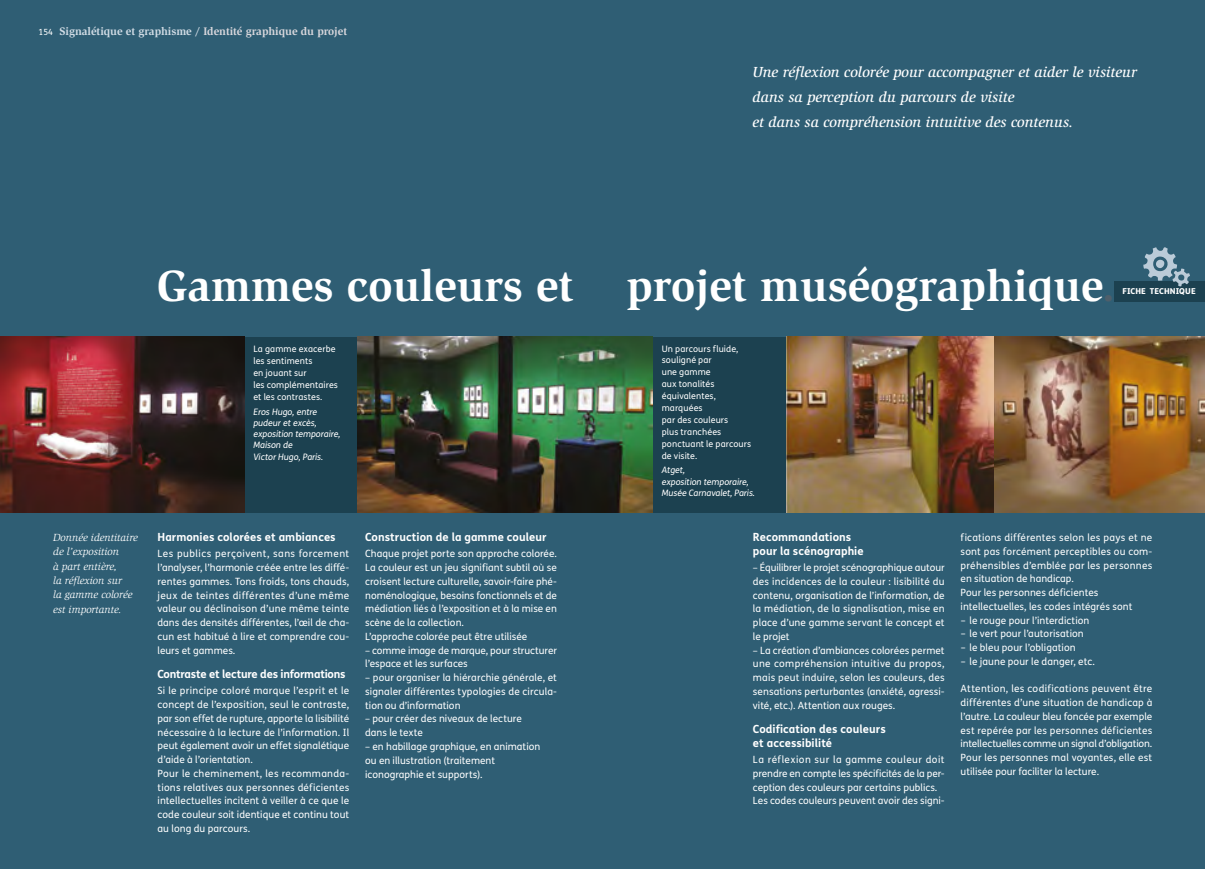
<style>
.page{position:relative;width:1205px;height:869px;background:#fff}
.page>*{position:absolute;margin:0;border:0;box-sizing:border-box;transform-origin:0 0}
.t1{font:700 45px "Slimbach";color:#fff}
.t2{font:italic 500 15px/25px "Slimbach";color:#fff}
.t3{font:700 11.25px/13.8px "FS Me";letter-spacing:.005em;color:#fff}
.t4{font:700 11.25px "Slimbach";letter-spacing:-.005em;color:#d9d8dd}
.t5{font:700 11.25px "FS Me";letter-spacing:-.02em;color:#fff}
.t6{font:italic 10.62px/14.4px "Slimbach";letter-spacing:-.005em;color:#fff}
.t7{font:10px/13.8px "FS Me";letter-spacing:.005em;color:#fff}
.t8{font:8.88px/11.9px "FS Me";letter-spacing:.01em;color:#fff}
.t9{font:italic 8.88px/11.2px "FS Me";letter-spacing:-.005em;color:#fff}
.t10{font:800 8.12px "FS Me";letter-spacing:.01em;color:#fff}
.s1{font-family:"FS Me";font-weight:400;font-size:8.5px;color:#fff}
.s2{color:#d1dce5}
.s3{color:#4e5f6b}
.s4{font-style:italic;font-size:10px;color:#2f5e74}
.s5{font-weight:700;font-style:italic;color:#2f5e74}
.s6{font-family:"Lato"}
</style>
<div class="page">
<div style="left:0;top:0;width:1205px;height:868px;background:#2f5e74"></div>
<div style="left:1114px;top:280px;width:91px;height:21px;background:#1c4150"></div>
<svg style="left:1143px;top:247px;width:47px;height:39px"></svg>
<div style="left:0;top:337px;width:1205px;height:175px;background:#1c4150"></div>
<img style="left:0;top:337px;width:244px;height:175px">
<img style="left:357px;top:337px;width:295px;height:175px">
<img style="left:787px;top:337px;width:418px;height:175px">
<p class="t4" style="left:39px;top:25px;width:310px"><span class="s1">154</span> <span class="s2">Signalétique et graphisme /</span> Identité graphique du projet</p>
<h1 class="t2" style="left:752px;top:59px;width:386px">Une réflexion colorée pour accompagner et aider le visiteur dans sa perception du parcours de visite<br>et dans sa compréhension intuitive des contenus.</h1>
<p class="t6" style="left:53px;top:530px;width:86px">Donnée identitaire de l’exposition<br>à part entière,<br>la réflexion sur<br>la gamme colorée est importante.</p>
<h1 class="t1" style="left:157px;top:259px;width:960px">Gammes couleurs et projet muséographique<span class="s3">.</span></h1>
<h2 class="t10" style="left:1122px;top:284px;width:75px">FICHE TECHNIQUE</h2>
<p class="t8" style="left:253px;top:343px;width:86px">La gamme exacerbe les sentiments<br>en jouant sur<br>les complémentaires et les contrastes.</p>
<p class="t9" style="left:253px;top:405px;width:89px">Eros Hugo, entre pudeur et excès, exposition temporaire,<br>Maison de<br>Victor Hugo, Paris.</p>
<p class="t8" style="left:662px;top:342px;width:91px">Un parcours fluide, souligné par<br>une gamme<br>aux tonalités équivalentes, marquées<br>par des couleurs<br>plus tranchées ponctuant le parcours de visite.</p>
<p class="t9" style="left:662px;top:464px;width:95px">Atget,<br>exposition temporaire,<br>Musée Carnavalet, Paris.</p>
<h1 class="t3" style="left:158px;top:529px;width:182px">Harmonies colorées et ambiances<span class="s4">.</span></h1>
<h1 class="t7" style="left:157px;top:546px;width:193px;text-align:justify">Les publics perçoivent, sans forcement l’analyser, l’harmonie créée entre les diffé&shy;rentes gammes. Tons froids, tons chauds, jeux de teintes différentes d’une même valeur ou déclinaison d’une même teinte dans des densités différentes, l’œil de cha&shy;cun est habitué à lire et comprendre cou&shy;leurs et gammes.</h1>
<h1 class="t5" style="left:158px;top:665px;width:192px">Contraste et lecture des informations<span class="s4">.</span></h1>
<h1 class="t7" style="left:157px;top:683px;width:193px">Si le principe coloré marque l’esprit et le concept de l’exposition, seul le contraste, par son effet de rupture, apporte la lisibilité nécessaire à la lecture de l’information. Il peut également avoir un effet signalétique d’aide à l’orientation.<br>Pour le cheminement, les recommanda&shy;tions relatives aux personnes déficientes intellectuelles incitent à veiller à ce que le code couleur soit identique et continu tout au long du parcours.</h1>
<h1 class="t3" style="left:365px;top:529px;width:185px">Construction de la gamme couleur<span class="s4">.</span></h1>
<h1 class="t7" style="left:365px;top:546px;width:193px">Chaque projet porte son approche colorée.<br>La couleur est un jeu signifiant subtil où se croisent lecture culturelle, savoir-faire phé&shy;noménologique, besoins fonctionnels et de médiation liés à l’exposition et à la mise en scène de la collection.<br>L’approche colorée peut être utilisée</h1>
<h1 class="t7" style="left:365px;top:642px;width:193px">– comme image de marque, pour structurer l’espace et les surfaces<span class="s5">.</span></h1>
<h1 class="t7" style="left:365px;top:670px;width:193px;text-align:justify">– pour organiser la hiérarchie générale, et signaler différentes typologies de circula&shy;tion ou d’information<span class="s5">.</span></h1>
<h1 class="t7" style="left:365px;top:711px;width:158px">– pour créer des niveaux de lecture dans le texte<span class="s5">.</span></h1>
<h1 class="t7" style="left:365px;top:739px;width:177px">– en habillage graphique, en animation ou en illustration (traitement iconographie et supports).</h1>
<h1 class="t3" style="left:753px;top:529px;width:115px">Recommandations pour la scénographie<span class="s4">.</span></h1>
<h1 class="t7" style="left:753px;top:560px;width:193px;text-align:justify">– Équilibrer le projet scénographique autour des incidences de la couleur : lisibilité du contenu, organisation de l’information, de la médiation, de la signalisation, mise en place d’une gamme servant le concept et le projet</h1>
<h1 class="t7" style="left:753px;top:642px;width:193px;text-align:justify">– La création d’ambiances colorées permet une compréhension intuitive du propos, mais peut induire, selon les couleurs, des sensations perturbantes (anxiété, agressi&shy;vité, etc.). Attention aux rouges.</h1>
<h1 class="t3" style="left:753px;top:721px;width:134px">Codification des couleurs et accessibilité<span class="s4">.</span></h1>
<h1 class="t7" style="left:753px;top:752px;width:193px">La réflexion sur la gamme couleur doit prendre en compte les spécificités de la per&shy;ception des couleurs par certains publics.<br>Les codes couleurs peuvent avoir des signi-</h1>
<h1 class="t7" style="left:960px;top:530px;width:193px">fications différentes selon les pays et ne sont pas forcément perceptibles ou com&shy;préhensibles d’emblée par les personnes en situation de handicap.<br>Pour les personnes déficientes intellectuelles, les codes intégrés sont</h1>
<h1 class="t7" style="left:960px;top:612px;width:133px"><span class="s6">–</span> le rouge pour l’interdiction<span class="s5">.</span></h1>
<h1 class="t7" style="left:960px;top:626px;width:127px"><span class="s6">–</span> le vert pour l’autorisation<span class="s5">.</span></h1>
<h1 class="t7" style="left:960px;top:640px;width:119px"><span class="s6">–</span> le bleu pour l’obligation<span class="s5">.</span></h1>
<h1 class="t7" style="left:960px;top:654px;width:136px"><span class="s6">–</span> le jaune pour le danger, etc.</h1>
<h1 class="t7" style="left:960px;top:681px;width:193px;text-align:justify">Attention, les codifications peuvent être différentes d’une situation de handicap à l’autre. La couleur bleu foncée par exemple est repérée par les personnes déficientes intellectuelles comme un signal d’obligation.<br>Pour les personnes mal voyantes, elle est utilisée pour faciliter la lecture.</h1>
</div>
